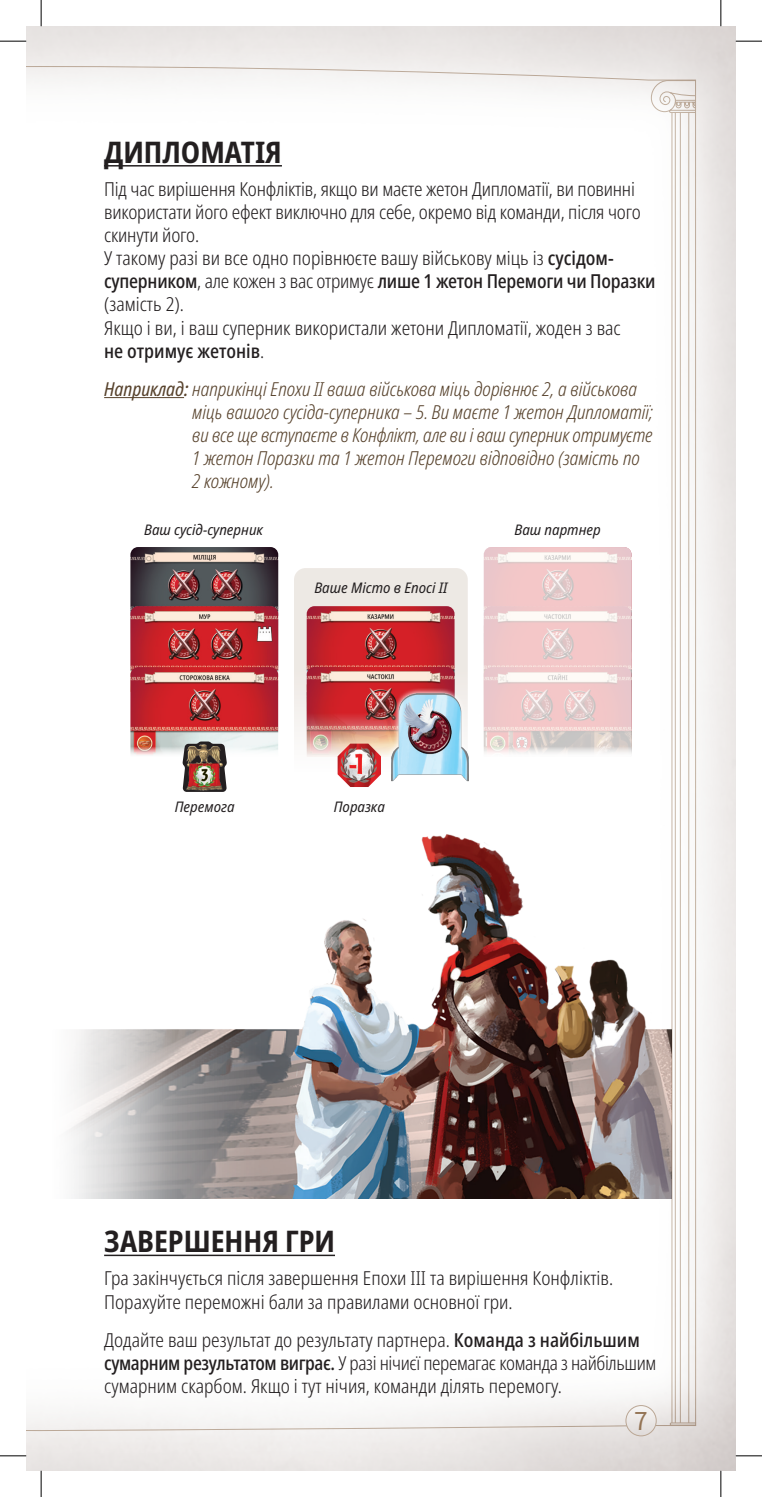
<style>
.page{position:relative;width:762px;height:1497px;background:#fff}
.page>*{position:absolute;margin:0;border:0;box-sizing:border-box;transform-origin:0 0}
.t1{font:700 condensed 29.75px "Noto Sans";color:#231f20}
.PAGE{font:24.5px "Noto Sans CJ Kjp";color:#937354}
.PARAGRAPH{font:300 condensed 19.25px/23.1px "Noto Sans";letter-spacing:-.01em;color:#231f20}
.EXEMPLE{font:italic 300 condensed 19.25px/23.1px "Noto Sans";color:#57422c}
.PARAGRAPH___RETRAIT{font:300 condensed 19.25px/23.1px "Noto Sans";color:#231f20}
.LEGENDES_NOIR_CENTRE{font:italic semi-condensed 14.7px "Noto Sans";color:#231f20}
.s1{font-weight:500}
.s2{font-weight:400}
</style>
<div class="page">
<img style="left:26px;top:26px;width:710px;height:1444px">
<img style="left:626px;top:1405px;width:30px;height:30px">
<div style="left:625px;top:1404px;width:32px;height:31px;border:1px solid #baa694;border-radius:50%"></div>
<hr style="left:104px;top:165px;width:178px;height:1px;background:#231f20">
<hr style="left:104px;top:397px;width:80px;height:1px;background:#57422c">
<img style="left:41px;top:809px;width:631px;height:389px">
<hr style="left:104px;top:1254px;width:231px;height:1px;background:#231f20">
<svg style="left:294px;top:568px;width:174px;height:204px;background:#eee9e5"></svg>
<img style="left:307px;top:606px;width:147px;height:60px">
<img style="left:307px;top:666px;width:147px;height:91px">
<img style="left:130px;top:547px;width:148px;height:59px">
<img style="left:130px;top:606px;width:148px;height:61px">
<img style="left:130px;top:667px;width:148px;height:90px">
<svg style="left:386px;top:688px;width:88px;height:97px"></svg>
<img style="left:391px;top:692px;width:78px;height:89px">
<img style="left:338px;top:743px;width:43px;height:44px">
<svg style="left:182px;top:741px;width:45px;height:50px"></svg>
<img style="left:187px;top:744px;width:36px;height:46px">
<svg style="left:483px;top:547px;width:148px;height:209px;background:#edd0d0"></svg>
<svg style="left:0;top:41px;width:26px;height:1px"></svg>
<svg style="left:736px;top:41px;width:26px;height:1px"></svg>
<svg style="left:0;top:1455px;width:26px;height:1px"></svg>
<svg style="left:736px;top:1455px;width:26px;height:1px"></svg>
<svg style="left:41px;top:0;width:1px;height:26px"></svg>
<svg style="left:41px;top:1470px;width:1px;height:26px"></svg>
<svg style="left:720px;top:0;width:1px;height:26px"></svg>
<svg style="left:720px;top:1470px;width:1px;height:26px"></svg>
<h2 class="t1" style="left:104px;top:130px;width:179px">ДИПЛОМАТІЯ</h2>
<p class="PARAGRAPH" style="left:104px;top:178px;width:538px">Під час вирішення Конфліктів, якщо ви маєте жетон Дипломатії, ви повинні використати його ефект виключно для себе, окремо від команди, після чого скинути його.</p>
<p class="PARAGRAPH" style="left:104px;top:247px;width:553px">У такому разі ви все одно порівнюєте вашу військову міць із <span class="s1">сусідом&shy;суперником</span>, але кожен з вас отримує <span class="s1">лише 1 жетон Перемоги чи Поразки </span>(замість 2).</p>
<p class="PARAGRAPH___RETRAIT" style="left:104px;top:316px;width:518px">Якщо і ви, і ваш суперник використали жетони Дипломатії, жоден з вас <span class="s1">не отримує жетонів</span>.</p>
<p class="EXEMPLE" style="left:192px;top:377px;width:462px;text-indent:-88px"><span class="s2">Наприклад</span><span class="s1">:</span> наприкінці Епохи ІІ ваша військова міць дорівнює 2, а військова міць вашого сусіда-суперника – 5. Ви маєте 1 жетон Дипломатії; ви все ще вступаєте в Конфлікт, але ви і ваш суперник отримуєте 1 жетон Поразки та 1 жетон Перемоги відповідно (замість по<br>2 кожному).</p>
<p class="LEGENDES_NOIR_CENTRE" style="left:144px;top:519px;width:120px">Ваш сусід-суперник</p>
<p class="LEGENDES_NOIR_CENTRE" style="left:514px;top:519px;width:88px">Ваш партнер</p>
<p class="LEGENDES_NOIR_CENTRE" style="left:314px;top:577px;width:135px">Ваше Місто в Епосі ІІ</p>
<p class="LEGENDES_NOIR_CENTRE" style="left:175px;top:796px;width:61px">Перемога</p>
<p class="LEGENDES_NOIR_CENTRE" style="left:334px;top:796px;width:53px">Поразка</p>
<h2 class="t1" style="left:104px;top:1219px;width:232px">ЗАВЕРШЕННЯ ГРИ</h2>
<p class="PARAGRAPH___RETRAIT" style="left:104px;top:1267px;width:510px">Гра закінчується після завершення Епохи ІІІ та вирішення Конфліктів.<br>Порахуйте переможні бали за правилами основної гри.</p>
<p class="PARAGRAPH" style="left:104px;top:1328px;width:554px">Додайте ваш результат до результату партнера. <span class="s1">Команда з найбільшим сумарним результатом виграє.</span> У разі нічиєї перемагає команда з найбільшим сумарним скарбом. Якщо і тут нічия, команди ділять перемогу.</p>
<p class="PAGE" style="left:634px;top:1406px;width:15px">7</p>
</div>
